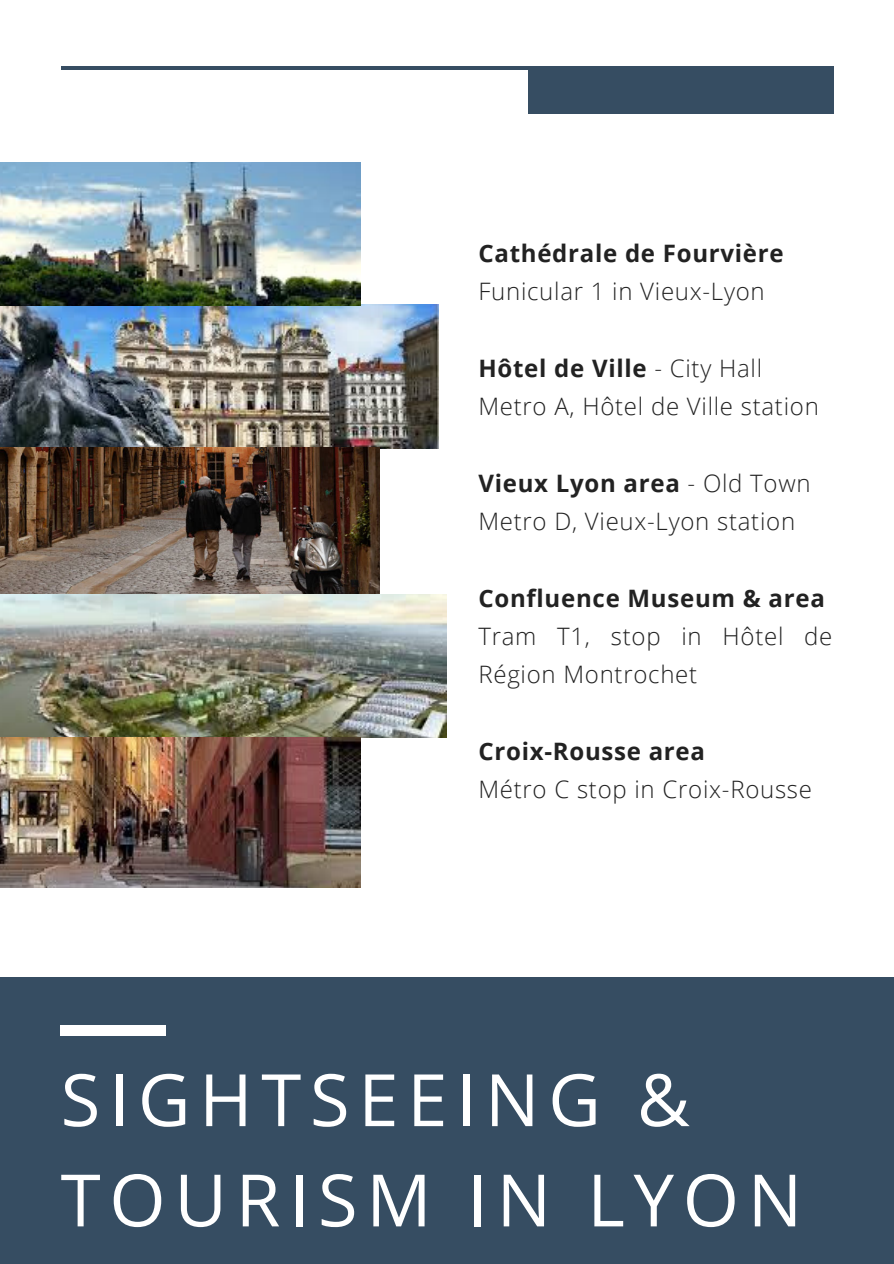
<style>
.page{position:relative;width:894px;height:1264px;background:#fff}
.page>*{position:absolute;margin:0;border:0;box-sizing:border-box;transform-origin:0 0}
.t1{font:72.3px/100.2px "Open Sans";letter-spacing:.12em;color:#fff}
.t2{font:300 24px/38.2px "Open Sans";letter-spacing:.03em;color:#222}
.t3{font:700 24px "Open Sans";letter-spacing:.03em;color:#222}
.s1{font-weight:700}
</style>
<div class="page">
<hr style="left:61px;top:66px;width:771px;height:4px;background:#364d62">
<div style="left:528px;top:66px;width:305px;height:48px;background:#364d62"></div>
<div style="left:0;top:977px;width:893px;height:286px;background:#364d62"></div>
<div style="left:60px;top:1025px;width:105px;height:10px;background:#fff"></div>
<img style="left:0;top:305px;width:438px;height:143px">
<img style="left:0;top:162px;width:360px;height:143px">
<img style="left:0;top:448px;width:380px;height:146px">
<img style="left:0;top:594px;width:446px;height:143px">
<img style="left:0;top:737px;width:360px;height:150px">
<p class="t3" style="left:478px;top:236px;width:307px">Cathédrale de Fourvière</p>
<p class="t2" style="left:478px;top:272px;width:288px">Funicular 1 in Vieux-Lyon</p>
<p class="t2" style="left:478px;top:348px;width:342px"><span class="s1">Hôtel de Ville</span> - City Hall<br>Metro A, Hôtel de Ville station</p>
<p class="t2" style="left:478px;top:463px;width:333px"><span class="s1">Vieux Lyon area</span> - Old Town<br>Metro D, Vieux-Lyon station</p>
<p class="t3" style="left:478px;top:581px;width:348px">Confluence Museum &amp; area</p>
<p class="t2" style="left:478px;top:616px;width:355px">Tram T1, stop in Hôtel de<br>Région Montrochet</p>
<p class="t3" style="left:478px;top:734px;width:228px">Croix-Rousse area</p>
<p class="t2" style="left:478px;top:769px;width:335px">Métro C stop in Croix-Rousse</p>
<h1 class="t1" style="left:61px;top:1047px;width:742px">SIGHTSEEING &amp;<br>TOURISM IN LYON</h1>
</div>
